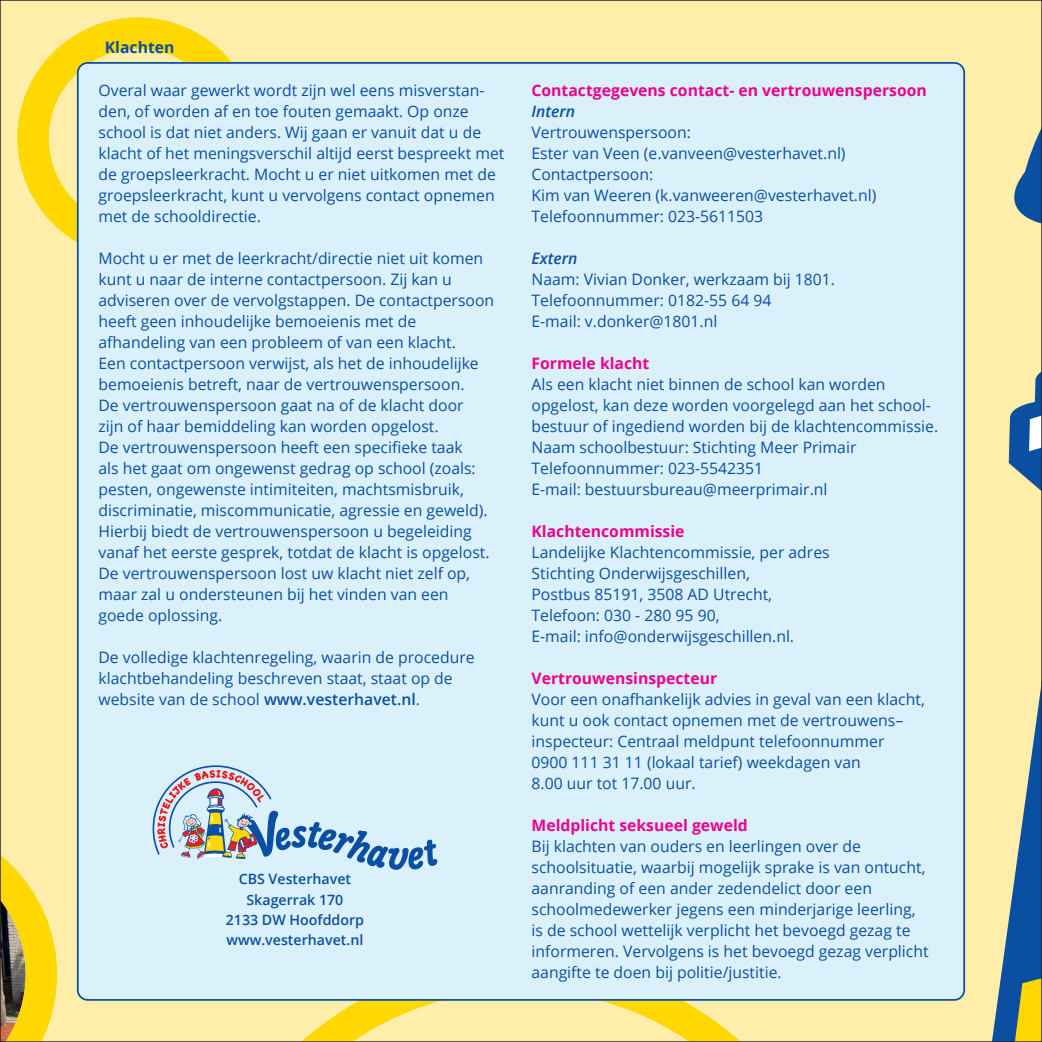
<style>
.page{position:relative;width:1042px;height:1042px;background:#fea}
.page>*{position:absolute;margin:0;border:0;box-sizing:border-box;transform-origin:0 0}
.t1{font:15.75px/21px "Open Sans";color:#0a4fa2}
.Normal__Web{font:700 15.75px "Open Sans";color:#ed028c}
.t2{font:italic 600 15.75px "Open Sans";color:#0a4fa2}
.t3{font:700 15.75px "Open Sans";color:#0a4fa2}
.t4{font:600 14.17px "Open Sans";color:#0a4fa2}
.s1{font-weight:800;color:#ffd801}
.s2{font-weight:600}
</style>
<div class="page">
<svg style="left:958px;top:62px;width:82px;height:936px"></svg>
<svg style="left:1029px;top:371px;width:11px;height:80px"></svg>
<svg style="left:984px;top:937px;width:56px;height:103px"></svg>
<div style="left:17px;top:17px;width:242px;height:242px;border:32px solid #ffd801;border-radius:50%"></div>
<svg style="left:303px;top:1001px;width:436px;height:39px"></svg>
<div style="left:78px;top:63px;width:886px;height:937px;background:#daf1fb;border-radius:10px"></div>
<svg style="left:2px;top:856px;width:55px;height:184px"></svg>
<svg style="left:153px;top:765px;width:284px;height:105px"></svg>
<p class="t3" style="left:92px;top:36px;width:84px"><span class="s1">−</span> Klachten</p>
<p class="t1" style="left:98px;top:79px;width:407px">Overal waar gewerkt wordt zijn wel eens misverstan&shy;den, of worden af en toe fouten gemaakt. Op onze school is dat niet anders. Wij gaan er vanuit dat u de klacht of het meningsverschil altijd eerst bespreekt met de groepsleerkracht. Mocht u er niet uitkomen met de groepsleerkracht, kunt u vervolgens contact opnemen met de schooldirectie.</p>
<p class="t1" style="left:98px;top:247px;width:397px">Mocht u er met de leerkracht/directie niet uit komen kunt u naar de interne contactpersoon. Zij kan u adviseren over de vervolgstappen. De contactpersoon heeft geen inhoudelijke bemoeienis met de afhandeling van een probleem of van een klacht.<br>Een contactpersoon verwijst, als het de inhoudelijke bemoeienis betreft, naar de vertrouwenspersoon.</p>
<p class="t1" style="left:98px;top:394px;width:392px">De vertrouwenspersoon gaat na of de klacht door zijn of haar bemiddeling kan worden opgelost.<br>De vertrouwenspersoon heeft een specifieke taak<br>als het gaat om ongewenst gedrag op school (zoals: pesten, ongewenste intimiteiten, machtsmisbruik, discriminatie, miscommunicatie, agressie en geweld).<br>Hierbij biedt de vertrouwenspersoon u begeleiding vanaf het eerste gesprek, totdat de klacht is opgelost.<br>De vertrouwenspersoon lost uw klacht niet zelf op, maar zal u ondersteunen bij het vinden van een goede oplossing.</p>
<p class="t1" style="left:98px;top:646px;width:378px">De volledige klachtenregeling, waarin de procedure klachtbehandeling beschreven staat, staat op de website van de school <span class="s2">www.vesterhavet.nl</span>.</p>
<p class="t4" style="left:239px;top:869px;width:114px">CBS Vesterhavet</p>
<p class="t4" style="left:246px;top:890px;width:98px">Skagerrak 170</p>
<p class="t4" style="left:226px;top:910px;width:140px">2133 DW Hoofddorp</p>
<p class="t4" style="left:226px;top:930px;width:138px">www.vesterhavet.nl</p>
<p class="Normal__Web" style="left:531px;top:79px;width:397px">Contactgegevens contact- en vertrouwenspersoon</p>
<p class="t2" style="left:531px;top:100px;width:45px">Intern</p>
<p class="t1" style="left:531px;top:121px;width:316px">Vertrouwenspersoon:<br>Ester van Veen (e.vanveen@vesterhavet.nl)</p>
<p class="t1" style="left:531px;top:163px;width:346px">Contactpersoon:<br>Kim van Weeren (k.vanweeren@vesterhavet.nl)</p>
<p class="t1" style="left:531px;top:205px;width:233px">Telefoonnummer: 023-5611503</p>
<p class="t2" style="left:531px;top:247px;width:47px">Extern</p>
<p class="t1" style="left:531px;top:268px;width:305px">Naam: Vivian Donker, werkzaam bij 1801.</p>
<p class="t1" style="left:531px;top:289px;width:241px">Telefoonnummer: 0182-55 64 94</p>
<p class="t1" style="left:531px;top:310px;width:187px">E-mail: v.donker@1801.nl</p>
<p class="Normal__Web" style="left:531px;top:352px;width:119px">Formele klacht</p>
<p class="t1" style="left:531px;top:373px;width:408px">Als een klacht niet binnen de school kan worden opgelost, kan deze worden voorgelegd aan het school&shy;bestuur of ingediend worden bij de klachtencommissie.</p>
<p class="t1" style="left:531px;top:436px;width:326px">Naam schoolbestuur: Stichting Meer Primair</p>
<p class="t1" style="left:531px;top:457px;width:233px">Telefoonnummer: 023-5542351</p>
<p class="t1" style="left:531px;top:478px;width:297px">E-mail: bestuursbureau@meerprimair.nl</p>
<p class="Normal__Web" style="left:531px;top:520px;width:155px">Klachtencommissie</p>
<p class="t1" style="left:531px;top:541px;width:300px">Landelijke Klachtencommissie, per adres<br>Stichting Onderwijsgeschillen,</p>
<p class="t1" style="left:531px;top:583px;width:242px">Postbus 85191, 3508 AD Utrecht,</p>
<p class="t1" style="left:531px;top:604px;width:190px">Telefoon: 030 - 280 95 90,</p>
<p class="t1" style="left:531px;top:625px;width:264px">E-mail: info@onderwijsgeschillen.nl.</p>
<p class="Normal__Web" style="left:531px;top:667px;width:187px">Vertrouwensinspecteur</p>
<p class="t1" style="left:531px;top:688px;width:395px">Voor een onafhankelijk advies in geval van een klacht, kunt u ook contact opnemen met de vertrouwens– inspecteur: Centraal meldpunt telefoonnummer<br>0900 111 31 11 (lokaal tarief) weekdagen van<br>8.00 uur tot 17.00 uur.</p>
<p class="Normal__Web" style="left:531px;top:814px;width:218px">Meldplicht seksueel geweld</p>
<p class="t1" style="left:531px;top:835px;width:399px">Bij klachten van ouders en leerlingen over de schoolsituatie, waarbij mogelijk sprake is van ontucht, aanranding of een ander zedendelict door een schoolmedewerker jegens een minderjarige leerling, is de school wettelijk verplicht het bevoegd gezag te informeren. Vervolgens is het bevoegd gezag verplicht aangifte te doen bij politie/justitie.</p>
</div>
